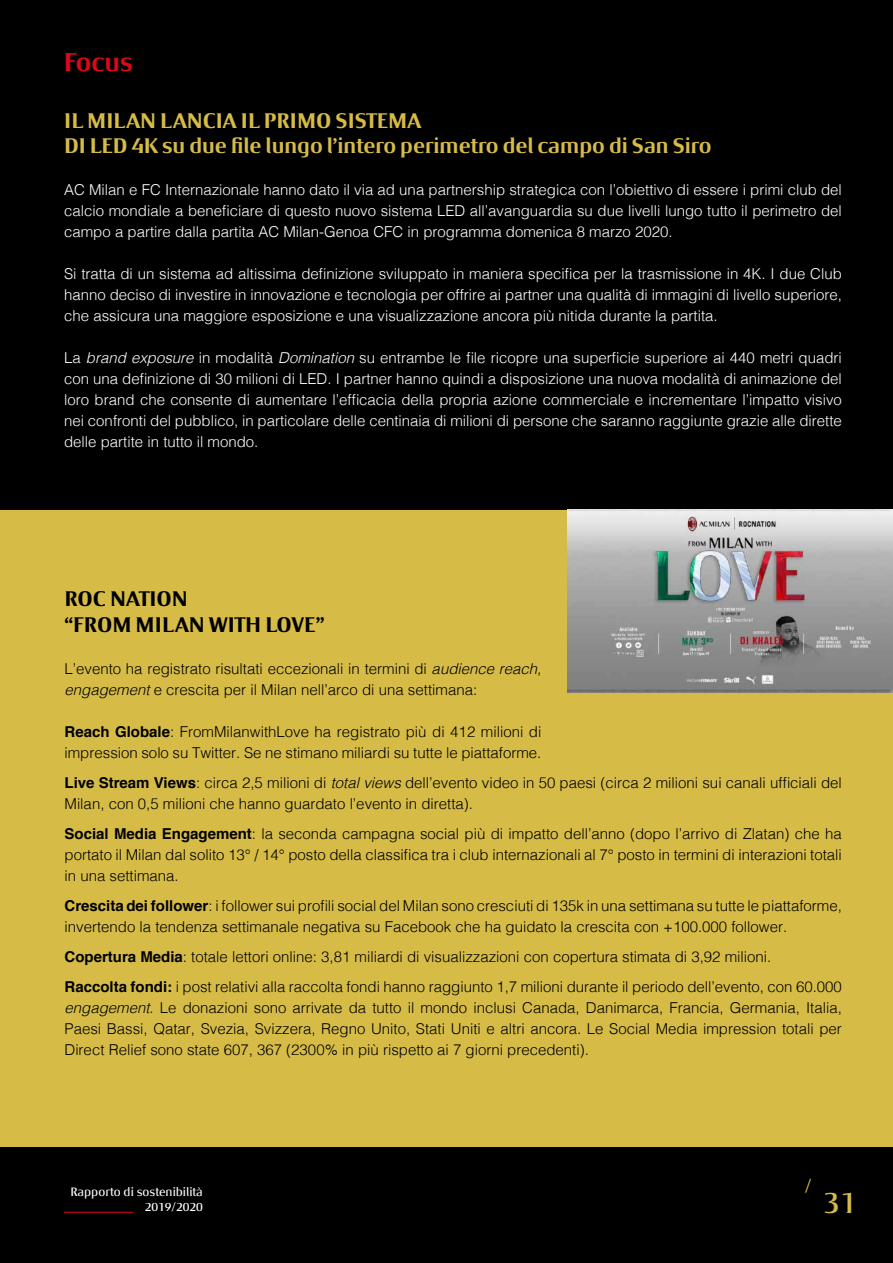
<style>
.page{position:relative;width:893px;height:1263px;background:#fff}
.page>*{position:absolute;margin:0;border:0;box-sizing:border-box;transform-origin:0 0}
.t1{font:30px "Milan Type Rev";color:#d6bc47}
.t2{font:700 25.5px "Milan Type Rev";color:#e0071b}
.t3{font:700 21px/25.2px "Milan Type Rev";color:#d6bc47}
.t4{font:700 21px/25.2px "Milan Type Rev";color:#000}
.t5{font:18px "Milan Type Rev";color:#d6bc47}
.t6{font:300 15px/21px "Helvetica";color:#000}
.t7{font:300 15px/21px "Helvetica";color:#fff;text-align:justify}
.t8{font:12px/14.4px "Milan Type Rev";color:#fff;text-align:right}
.s1{font-style:italic}
.s2{font-weight:700}
</style>
<div class="page">
<div style="left:0;top:1146px;width:893px;height:117px;background:#000"></div>
<hr style="left:64px;top:1212px;width:69px;height:1px;background:#e0071b">
<div style="left:0;top:509px;width:893px;height:637px;background:#d6bc47"></div>
<div style="left:0;top:0;width:893px;height:509px;background:#000"></div>
<img style="left:568px;top:509px;width:325px;height:183px">
<h2 class="t2" style="left:64px;top:48px;width:70px">Focus</h2>
<h3 class="t3" style="left:64px;top:108px;width:649px">IL MILAN LANCIA IL PRIMO SISTEMA<br>DI LED 4K su due file lungo l’intero perimetro del campo di San Siro</h3>
<p class="t7" style="left:64px;top:178px;width:779px">AC Milan e FC Internazionale hanno dato il via ad una partnership strategica con l’obiettivo di essere i primi club del calcio mondiale a beneficiare di questo nuovo sistema LED all’avanguardia su due livelli lungo tutto il perimetro del campo a partire dalla partita AC Milan-Genoa CFC in programma domenica 8 marzo 2020.</p>
<p class="t7" style="left:64px;top:262px;width:779px">Si tratta di un sistema ad altissima definizione sviluppato in maniera specifica per la trasmissione in 4K. I due Club hanno deciso di investire in innovazione e tecnologia per offrire ai partner una qualità di immagini di livello superiore, che assicura una maggiore esposizione e una visualizzazione ancora più nitida durante la partita.</p>
<p class="t7" style="left:64px;top:346px;width:779px">La <span class="s1">brand exposure</span> in modalità <span class="s1">Domination</span> su entrambe le file ricopre una superficie superiore ai 440 metri quadri con una definizione di 30 milioni di LED. I partner hanno quindi a disposizione una nuova modalità di animazione del loro brand che consente di aumentare l’efficacia della propria azione commerciale e incrementare l’impatto visivo nei confronti del pubblico, in particolare delle centinaia di milioni di persone che saranno raggiunte grazie alle dirette delle partite in tutto il mondo.</p>
<h3 class="t4" style="left:64px;top:586px;width:262px">ROC NATION<br>“FROM MILAN WITH LOVE”</h3>
<p class="t6" style="left:64px;top:657px;width:478px">L’evento ha registrato risultati eccezionali in termini di <span class="s1">audience reach, engagement</span> e crescita per il Milan nell’arco di una settimana:</p>
<p class="t6" style="left:64px;top:720px;width:478px"><span class="s2">Reach Globale</span>: FromMilanwithLove ha registrato più di 412 milioni di impression solo su Twitter. Se ne stimano miliardi su tutte le piattaforme.</p>
<p class="t6" style="left:64px;top:771px;width:779px"><span class="s2">Live Stream Views</span>: circa 2,5 milioni di <span class="s1">total views</span> dell’evento video in 50 paesi (circa 2 milioni sui canali ufficiali del<br>Milan, con 0,5 milioni che hanno guardato l’evento in diretta).</p>
<p class="t6" style="left:64px;top:822px;width:779px;text-align:justify"><span class="s2">Social Media Engagement</span>: la seconda campagna social più di impatto dell’anno (dopo l’arrivo di Zlatan) che ha portato il Milan dal solito 13° / 14° posto della classifica tra i club internazionali al 7° posto in termini di interazioni totali in una settimana.</p>
<p class="t6" style="left:64px;top:894px;width:779px"><span class="s2">Crescita dei follower</span>: i follower sui profili social del Milan sono cresciuti di 135k in una settimana su tutte le piattaforme, invertendo la tendenza settimanale negativa su Facebook che ha guidato la crescita con +100.000 follower.</p>
<p class="t6" style="left:64px;top:940px;width:779px;line-height:30px"><span class="s2">Copertura Media</span>: totale lettori online: 3,81 miliardi di visualizzazioni con copertura stimata di 3,92 milioni.<br><span class="s2">Raccolta fondi:</span> i post relativi alla raccolta fondi hanno raggiunto 1,7 milioni durante il periodo dell’evento, con 60.000</p>
<p class="t6" style="left:64px;top:996px;width:779px;text-align:justify"><span class="s1">engagement</span>. Le donazioni sono arrivate da tutto il mondo inclusi Canada, Danimarca, Francia, Germania, Italia, Paesi Bassi, Qatar, Svezia, Svizzera, Regno Unito, Stati Uniti e altri ancora. Le Social Media impression totali per Direct Relief sono state 607, 367 (2300% in più rispetto ai 7 giorni precedenti).</p>
<p class="t8" style="left:70px;top:1185px;width:134px">Rapporto di sostenibilità<br>2019/2020</p>
<p class="t5" style="left:805px;top:1175px;width:8px">/</p>
<h1 class="t1" style="left:823px;top:1185px;width:35px">31</h1>
</div>
